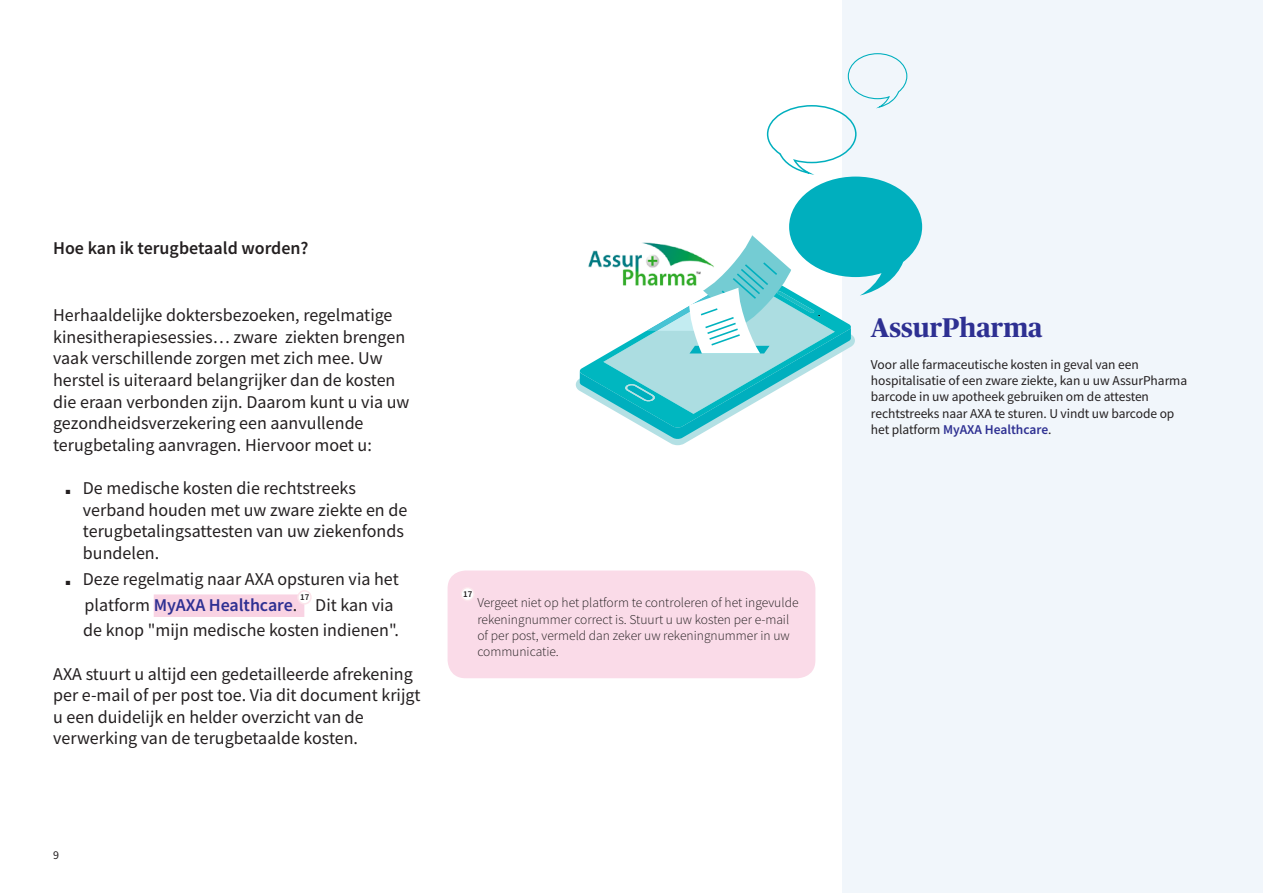
<style>
.page{position:relative;width:1263px;height:893px;background:#fff}
.page>*{position:absolute;margin:0;border:0;box-sizing:border-box;transform-origin:0 0}
.Main_title{font:700 27px "Publico Headline";color:#2e3092}
.Body_copy{font:18px/21.6px "Source Sans Pro";color:#231f20}
.Bullets_BodyCopy{font:18px/21.6px "Source Sans Pro";color:#231f20}
.Subtitle{font:600 18px "Source Sans Pro";color:#231f20}
.Bullets_BodyCopy-2{font:600 18px "Source Sans Pro";letter-spacing:-.005em;color:#2e3092}
.body_copy{font:13.5px/16.2px "Source Sans Pro";letter-spacing:-.005em;color:#231f20}
.reference{font:300 13.5px/16.2px "Source Sans Pro";color:#231f20}
.pagination{font:12px "Source Sans Pro";color:#231f20}
.reference-2{font:600 9px "Source Sans Pro";color:#231f20}
.s1{font-weight:400;color:#231f20}
.s2{font-weight:600;color:#2e3092}
</style>
<div class="page">
<div style="left:842px;top:0;width:421px;height:893px;background:#f1f6fb"></div>
<svg style="left:579px;top:53px;width:343px;height:386px"></svg>
<div style="left:448px;top:570px;width:367px;height:108px;background:#fadbe8;border-radius:18px"></div>
<div style="left:461px;top:588px;width:13px;height:13px;background:#fff;border-radius:50%"></div>
<div style="left:460px;top:587px;width:15px;height:14px;border:2px solid #fce5eb;border-radius:50%"></div>
<div style="left:154px;top:594px;width:150px;height:23px;background:#f9d3e3"></div>
<div style="left:298px;top:591px;width:13px;height:13px;background:#fff;border-radius:50%"></div>
<div style="left:297px;top:590px;width:15px;height:15px;border:2px solid #fce5eb;border-radius:50%"></div>
<p class="Subtitle" style="left:53px;top:236px;width:257px">Hoe kan ik terugbetaald worden?</p>
<p class="Body_copy" style="left:53px;top:304px;width:358px">Herhaaldelijke doktersbezoeken, regelmatige kinesitherapiesessies… zware ziekten brengen vaak verschillende zorgen met zich mee. Uw herstel is uiteraard belangrijker dan de kosten die eraan verbonden zijn. Daarom kunt u via uw gezondheidsverzekering een aanvullende terugbetaling aanvragen. Hiervoor moet u:</p>
<p class="Bullets_BodyCopy" style="left:83px;top:477px;width:326px;text-indent:-17px">■ De medische kosten die rechtstreeks verband houden met uw zware ziekte en de terugbetalingsattesten van uw ziekenfonds bundelen.</p>
<p class="Bullets_BodyCopy" style="left:66px;top:568px;width:334px">■ Deze regelmatig naar AXA opsturen via het</p>
<p class="Bullets_BodyCopy-2" style="left:85px;top:593px;width:214px"><span class="s1">platform</span> MyAXA Healthcare<span class="s1">.</span></p>
<p class="reference-2" style="left:300px;top:591px;width:11px">17</p>
<p class="Bullets_BodyCopy" style="left:315px;top:594px;width:80px">Dit kan via</p>
<p class="Bullets_BodyCopy" style="left:83px;top:620px;width:317px">de knop "mijn medische kosten indienen".</p>
<p class="Body_copy" style="left:53px;top:663px;width:369px">AXA stuurt u altijd een gedetailleerde afrekening per e-mail of per post toe. Via dit document krijgt u een duidelijk en helder overzicht van de verwerking van de terugbetaalde kosten.</p>
<p class="pagination" style="left:53px;top:848px;width:7px">9</p>
<p class="reference-2" style="left:463px;top:588px;width:11px">17</p>
<p class="reference" style="left:477px;top:595px;width:323px">Vergeet niet op het platform te controleren of het ingevulde rekeningnummer correct is. Stuurt u uw kosten per e-mail of per post, vermeld dan zeker uw rekeningnummer in uw communicatie.</p>
<p class="Main_title" style="left:871px;top:308px;width:173px">AssurPharma</p>
<p class="body_copy" style="left:871px;top:356px;width:318px">Voor alle farmaceutische kosten in geval van een hospitalisatie of een zware ziekte, kan u uw AssurPharma barcode in uw apotheek gebruiken om de attesten rechtstreeks naar AXA te sturen. U vindt uw barcode op het platform <span class="s2">MyAXA Healthcare</span>.</p>
</div>
